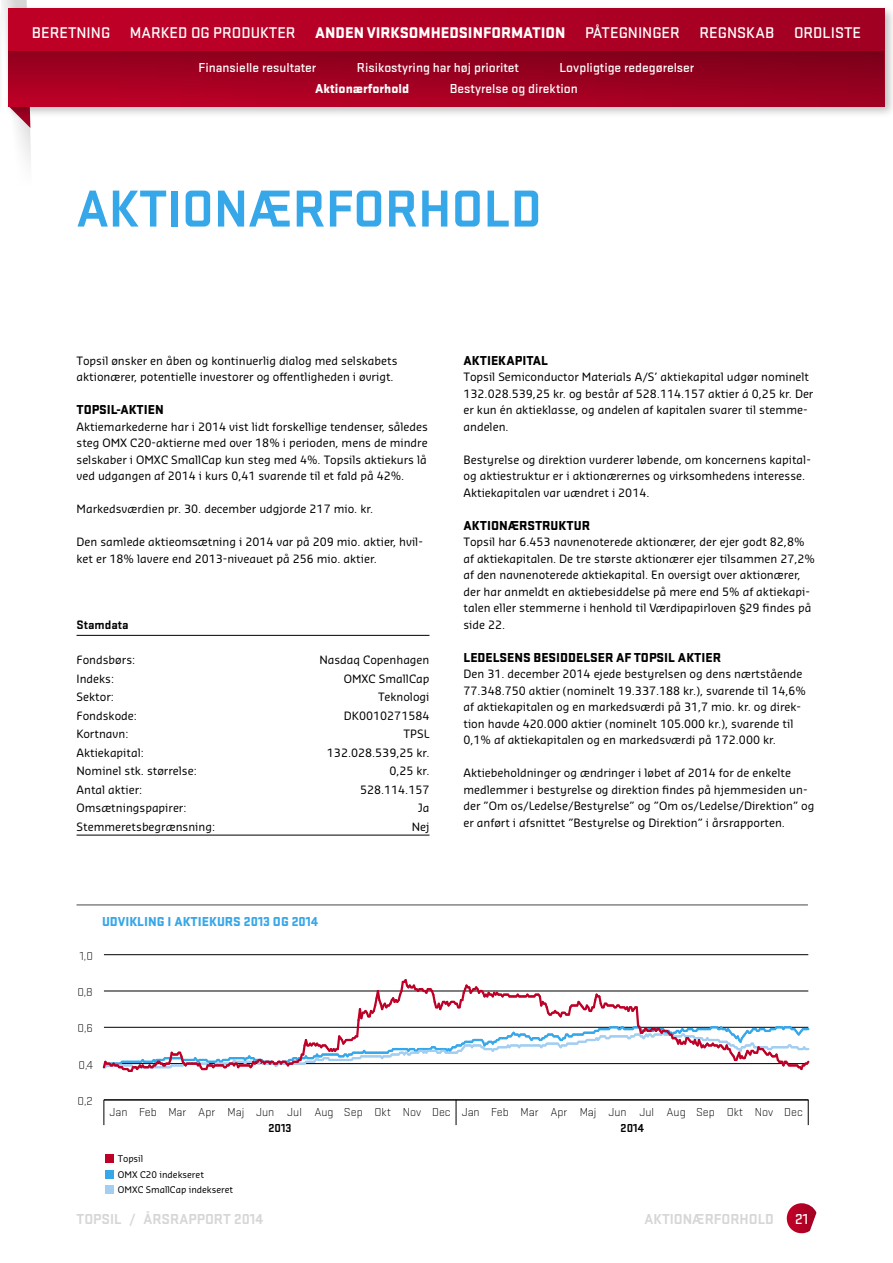
<style>
.page{position:relative;width:893px;height:1263px;background:#fff}
.page>*{position:absolute;margin:0;border:0;box-sizing:border-box;transform-origin:0 0}
.t1{font:700 54px "Stratum 2";color:#36a7e9}
.t2{font:500 16.2px "Stratum 2";color:#fff}
.t3{font:700 15px "Stratum 2";color:#d6d6d6}
.t4{font:500 15px "Stratum 2";color:#fff}
.t5{font:500 13.5px "Stratum 2";color:#fff}
.t6{font:900 13.5px "Stratum 2";color:#000}
.t7{font:900 13.5px "Stratum 2";color:#36a7e9}
.t8{font:900 13.5px "Stratum 2";color:#fff}
.t9{font:700 12.75px "Stratum 2";color:#000}
.t10{font:300 12px "Stratum 2";color:#000}
.t11{font:700 12px "Stratum 2";color:#000}
.t12{font:11.25px/16.5px "Sansa Soft Pro";color:#000}
.t13{font:9px/15.6px "Sansa Soft Pro";color:#000}
.s1{font-weight:900}
.s2{font-family:"Helvetica Neue LT Std"}
</style>
<div class="page">
<hr style="left:77px;top:635px;width:352px;height:1px;background:#000">
<hr style="left:77px;top:835px;width:352px;height:1px;background:#000">
<hr style="left:77px;top:905px;width:731px;height:1px;background:#484848">
<div style="left:105px;top:1154px;width:8px;height:9px;background:#be0027"></div>
<div style="left:105px;top:1170px;width:8px;height:8px;background:#36a7e9"></div>
<div style="left:105px;top:1186px;width:8px;height:8px;background:#a2cef2"></div>
<hr style="left:104px;top:1100px;width:704px;height:1px;background:#000">
<hr style="left:104px;top:954px;width:704px;height:1px;background:#000">
<svg style="left:102px;top:979px;width:708px;height:93px"></svg>
<svg style="left:456px;top:1100px;width:1px;height:25px"></svg>
<svg style="left:104px;top:1100px;width:1px;height:25px"></svg>
<svg style="left:808px;top:1100px;width:1px;height:25px"></svg>
<svg style="left:787px;top:1203px;width:29px;height:30px"></svg>
<svg style="left:2px;top:0;width:29px;height:163px"></svg>
<hr style="left:0;top:5px;width:4px;height:114px;background:#fafafa">
<div style="left:5px;top:5px;width:888px;height:114px;background:#000;opacity:.25"></div>
<div style="left:9px;top:9px;width:875px;height:97px;background:linear-gradient(to right,#c10028,#a10022)"></div>
<div style="left:9px;top:51px;width:875px;height:51px;background:linear-gradient(to bottom,#85001b,#af0024)"></div>
<h2 class="t2" style="left:32px;top:22px;width:739px">Beretning Marked og produkter <span class="s1">ANDEN VIRKSOMHEDSINFORMATION</span> Påtegninger Regnskab</h2>
<h2 class="t2" style="left:794px;top:22px;width:69px">Ordliste</h2>
<p class="t5" style="left:199px;top:58px;width:131px">Finansielle resultater R</p>
<p class="t5" style="left:365px;top:58px;width:167px">isikostyring har høj prioritet L</p>
<p class="t5" style="left:566px;top:58px;width:130px">ovpligtige redegørelser</p>
<p class="t8" style="left:315px;top:79px;width:96px">AKTIONÆRFORHOLD</p>
<p class="t5" style="left:450px;top:79px;width:130px">Bestyrelse og direktion</p>
<h1 class="t1" style="left:77px;top:171px;width:32px">AKTIONÆRFOR</h1>
<h1 class="t1" style="left:418px;top:171px;width:62px">HOLD</h1>
<p class="t12" style="left:77px;top:352px;width:322px">Topsil ønsker en åben og kontinuerlig dialog med selskabets aktionærer, potentielle investorer og offentligheden i øvrigt.</p>
<p class="t6" style="left:77px;top:400px;width:89px">TOPSIL-AKTIEN</p>
<p class="t12" style="left:77px;top:418px;width:353px;text-align:justify">Aktiemarkederne har i 2014 vist lidt forskellige tendenser, således steg OMX C20-aktierne med over 18% i perioden, mens de mindre selskaber i OMXC SmallCap kun steg med 4%. Topsils aktiekurs lå ved udgangen af 2014 i kurs 0,41 svarende til et fald på 42%.</p>
<p class="t12" style="left:77px;top:500px;width:298px">Markedsværdien pr. 30. december udgjorde 217 mio. kr.</p>
<p class="t12" style="left:77px;top:533px;width:348px">Den samlede aktieomsætning i 2014 var på 209 mio. aktier, hvil&shy;ket er 18% lavere end 2013-niveauet på 256 mio. aktier.</p>
<p class="t9" style="left:77px;top:615px;width:54px">STAMDATA</p>
<p class="t12" style="left:77px;top:651px;width:60px">Fondsbørs:</p>
<p class="t12" style="left:319px;top:651px;width:112px">Nasdaq Copenhagen</p>
<p class="t12" style="left:77px;top:670px;width:39px">Indeks:</p>
<p class="t12" style="left:344px;top:670px;width:87px">OMXC SmallCap</p>
<p class="t12" style="left:77px;top:688px;width:39px">Sektor:</p>
<p class="t12" style="left:378px;top:688px;width:53px">Teknologi</p>
<p class="t12" style="left:77px;top:707px;width:62px">Fondskode:</p>
<p class="t12" style="left:344px;top:707px;width:87px">DK0010271584</p>
<p class="t12" style="left:77px;top:725px;width:53px">Kortnavn:</p>
<p class="t12" style="left:404px;top:725px;width:27px">TPSL</p>
<p class="t12" style="left:77px;top:744px;width:69px">Aktiekapital:</p>
<p class="t12" style="left:327px;top:744px;width:104px">132.028.539,25 kr.</p>
<p class="t12" style="left:77px;top:762px;width:122px">Nominel stk. størrelse:</p>
<p class="t12" style="left:389px;top:762px;width:42px">0,25 kr.</p>
<p class="t12" style="left:77px;top:781px;width:67px">Antal aktier:</p>
<p class="t12" style="left:360px;top:781px;width:71px">528.114.157</p>
<p class="t12" style="left:77px;top:799px;width:111px">Omsætningspapirer:</p>
<p class="t12" style="left:418px;top:799px;width:13px">Ja</p>
<p class="t12" style="left:77px;top:818px;width:140px">Stemmeretsbegrænsning:</p>
<p class="t12" style="left:412px;top:818px;width:19px">Nej</p>
<p class="t10" style="left:80px;top:948px;width:14px">1,0</p>
<p class="t10" style="left:77px;top:985px;width:17px">0,8</p>
<p class="t10" style="left:78px;top:1021px;width:17px">0,6</p>
<p class="t7" style="left:102px;top:912px;width:217px">UDVIKLING I AKTIEKURS 2013 OG 2014</p>
<p class="t10" style="left:79px;top:1057px;width:16px">0,4</p>
<p class="t10" style="left:78px;top:1094px;width:17px">0,2</p>
<p class="t6" style="left:463px;top:350px;width:86px">AKTIEKAPITAL</p>
<p class="t12" style="left:463px;top:368px;width:351px">Topsil Semiconductor Materials A/S’ aktiekapital udgør nominelt 132.028.539,25 kr. og består af 528.114.157 aktier á 0,25 kr. Der er kun én aktieklasse, og andelen af kapitalen svarer til stemme&shy;andelen.</p>
<p class="t12" style="left:463px;top:451px;width:349px">Bestyrelse og direktion vurderer løbende, om koncernens kapital&shy;og aktiestruktur er i aktionærernes og virksomhedens interesse.<br>Aktiekapitalen var uændret i 2014.</p>
<p class="t6" style="left:463px;top:515px;width:128px">AKTIONÆRSTRUKTUR</p>
<p class="t12" style="left:463px;top:533px;width:353px">Topsil har 6.453 navnenoterede aktionærer, der ejer godt 82,8% af aktiekapitalen. De tre største aktionærer ejer tilsammen 27,2% af den navnenoterede aktiekapital. En oversigt over aktionærer, der har anmeldt en aktiebesiddelse på mere end 5% af aktiekapi&shy;talen eller stemmerne i henhold til Værdipapirloven <span class="s2">§</span>29 findes på side 22.</p>
<p class="t6" style="left:463px;top:647px;width:259px">LEDELSENS BESIDDELSER AF TOPSIL AKTIER</p>
<p class="t12" style="left:463px;top:665px;width:344px">Den 31. december 2014 ejede bestyrelsen og dens nærtstående 77.348.750 aktier (nominelt 19.337.188 kr.), svarende til 14,6% af aktiekapitalen og en markedsværdi på 31,7 mio. kr. og direk&shy;tion havde 420.000 aktier (nominelt 105.000 kr.), svarende til 0,1% af aktiekapitalen og en markedsværdi på 172.000 kr.</p>
<p class="t12" style="left:463px;top:764px;width:352px">Aktiebeholdninger og ændringer i løbet af 2014 for de enkelte medlemmer i bestyrelse og direktion findes på hjemmesiden un&shy;der ”Om os/Ledelse/Bestyrelse” og ”Om os/Ledelse/Direktion” og er anført i afsnittet ”Bestyrelse og Direktion” i årsrapporten.</p>
<p class="t10" style="left:110px;top:1105px;width:194px">Jan Feb Mar Apr Maj Jun Jul</p>
<p class="t11" style="left:268px;top:1120px;width:25px">2013</p>
<p class="t11" style="left:620px;top:1120px;width:25px">2014</p>
<p class="t10" style="left:314px;top:1105px;width:490px">Aug Sep Okt Nov Dec Jan Feb Mar Apr Maj Jun Jul Aug Sep Okt Nov Dec</p>
<p class="t13" style="left:118px;top:1151px;width:117px">Topsil<br>OMX C20 indekseret<br>OMXC SmallCap indekseret</p>
<h3 class="t3" style="left:77px;top:1208px;width:188px">TOPSIL / ÅRSRAPPORT 2014</h3>
<h3 class="t3" style="left:645px;top:1208px;width:131px">AKTIONÆRFORHOLD</h3>
<h3 class="t4" style="left:795px;top:1208px;width:15px">21</h3>
</div>
